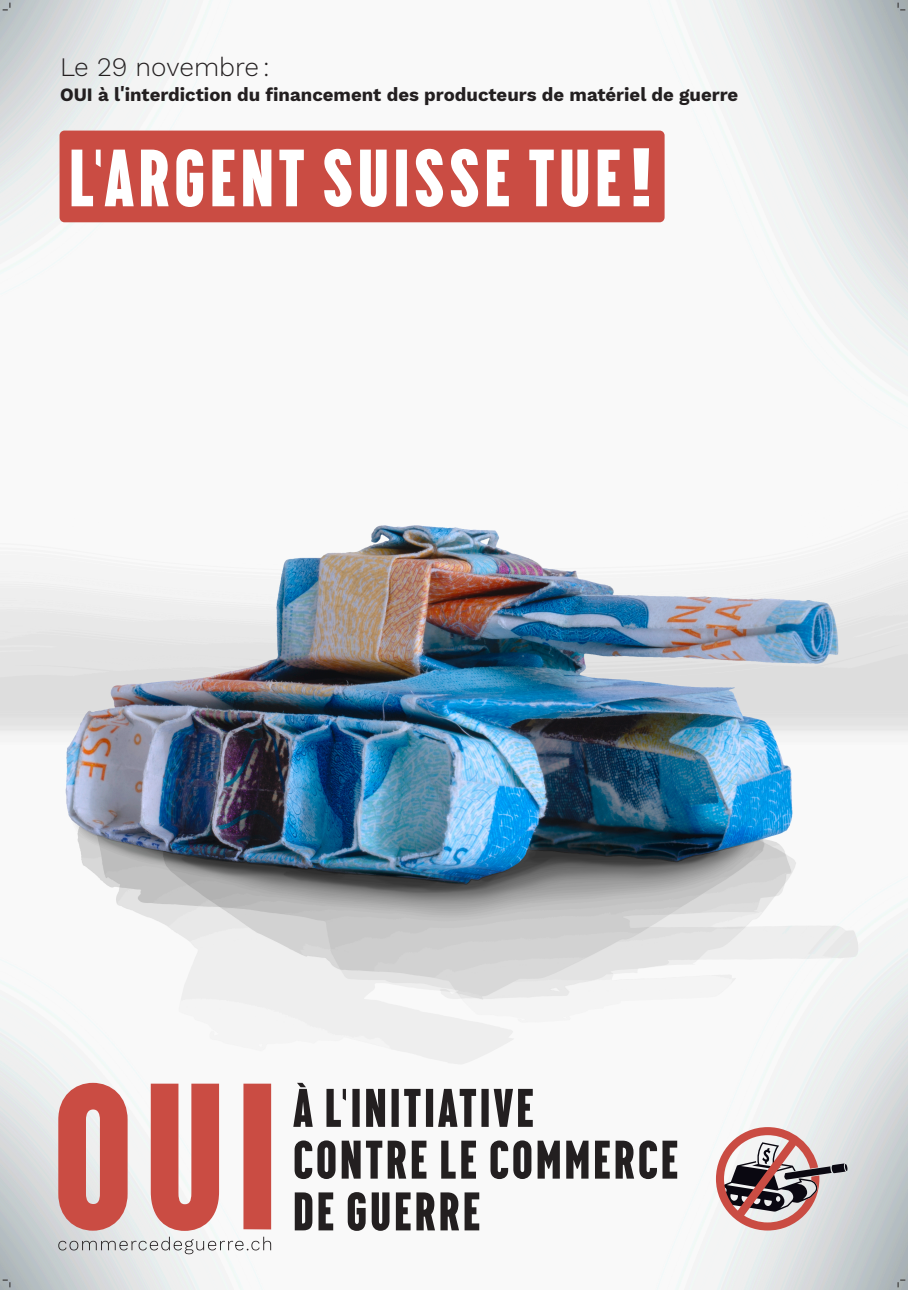
<style>
.page{position:relative;width:908px;height:1290px;background:#fff}
.page>*{position:absolute;margin:0;border:0;box-sizing:border-box;transform-origin:0 0}
.t1{font:900 79.83px "Graph FF Condensed";letter-spacing:.06em;color:#fff}
.t2{font:300 26.25px "Work Sans";color:#231f20}
.t3{font:700 18.55px "Work Sans";color:#231f20}
.s1{font-family:"Tahoma";font-weight:700;font-size:79.8px}
</style>
<div class="page">
<img style="left:0;top:0;width:908px;height:1290px">
<svg style="left:716px;top:1127px;width:131px;height:103px"></svg>
<div style="left:60px;top:131px;width:604px;height:91px;background:#ca4c43;border-radius:5px"></div>
<svg style="left:293px;top:1083px;width:20px;height:44px"></svg>
<svg style="left:326px;top:1089px;width:20px;height:38px"></svg>
<div style="left:352px;top:1089px;width:8px;height:38px;background:#231f20"></div>
<svg style="left:366px;top:1089px;width:19px;height:38px"></svg>
<div style="left:391px;top:1089px;width:8px;height:38px;background:#231f20"></div>
<svg style="left:404px;top:1089px;width:16px;height:38px"></svg>
<div style="left:426px;top:1089px;width:7px;height:38px;background:#231f20"></div>
<svg style="left:438px;top:1089px;width:38px;height:38px"></svg>
<div style="left:481px;top:1089px;width:8px;height:38px;background:#231f20"></div>
<svg style="left:494px;top:1089px;width:39px;height:38px"></svg>
<svg style="left:295px;top:1140px;width:40px;height:39px"></svg>
<svg style="left:342px;top:1140px;width:40px;height:38px"></svg>
<svg style="left:388px;top:1140px;width:18px;height:38px"></svg>
<svg style="left:412px;top:1140px;width:14px;height:38px"></svg>
<svg style="left:441px;top:1140px;width:35px;height:38px"></svg>
<svg style="left:490px;top:1140px;width:41px;height:39px"></svg>
<svg style="left:537px;top:1140px;width:23px;height:38px"></svg>
<svg style="left:566px;top:1140px;width:22px;height:38px"></svg>
<svg style="left:595px;top:1140px;width:82px;height:39px"></svg>
<svg style="left:295px;top:1192px;width:17px;height:38px"></svg>
<svg style="left:318px;top:1192px;width:15px;height:38px"></svg>
<svg style="left:348px;top:1192px;width:18px;height:39px"></svg>
<svg style="left:372px;top:1192px;width:17px;height:39px"></svg>
<svg style="left:396px;top:1192px;width:14px;height:38px"></svg>
<svg style="left:416px;top:1192px;width:63px;height:38px"></svg>
<svg style="left:58px;top:1083px;width:213px;height:171px"></svg>
<svg style="left:3px;top:3px;width:8px;height:8px"></svg>
<svg style="left:3px;top:1280px;width:8px;height:7px"></svg>
<svg style="left:898px;top:3px;width:7px;height:8px"></svg>
<svg style="left:898px;top:1280px;width:7px;height:7px"></svg>
<h2 class="t2" style="left:60px;top:47px;width:211px">Le 29 novembre :</h2>
<p class="t3" style="left:60px;top:81px;width:680px">OUI à l'interdiction du financement des producteurs de matériel de guerre</p>
<h1 class="t1" style="left:69px;top:134px;width:587px">L‘ARGENT SUISSE TUE<span class="s1">!</span></h1>
</div>
